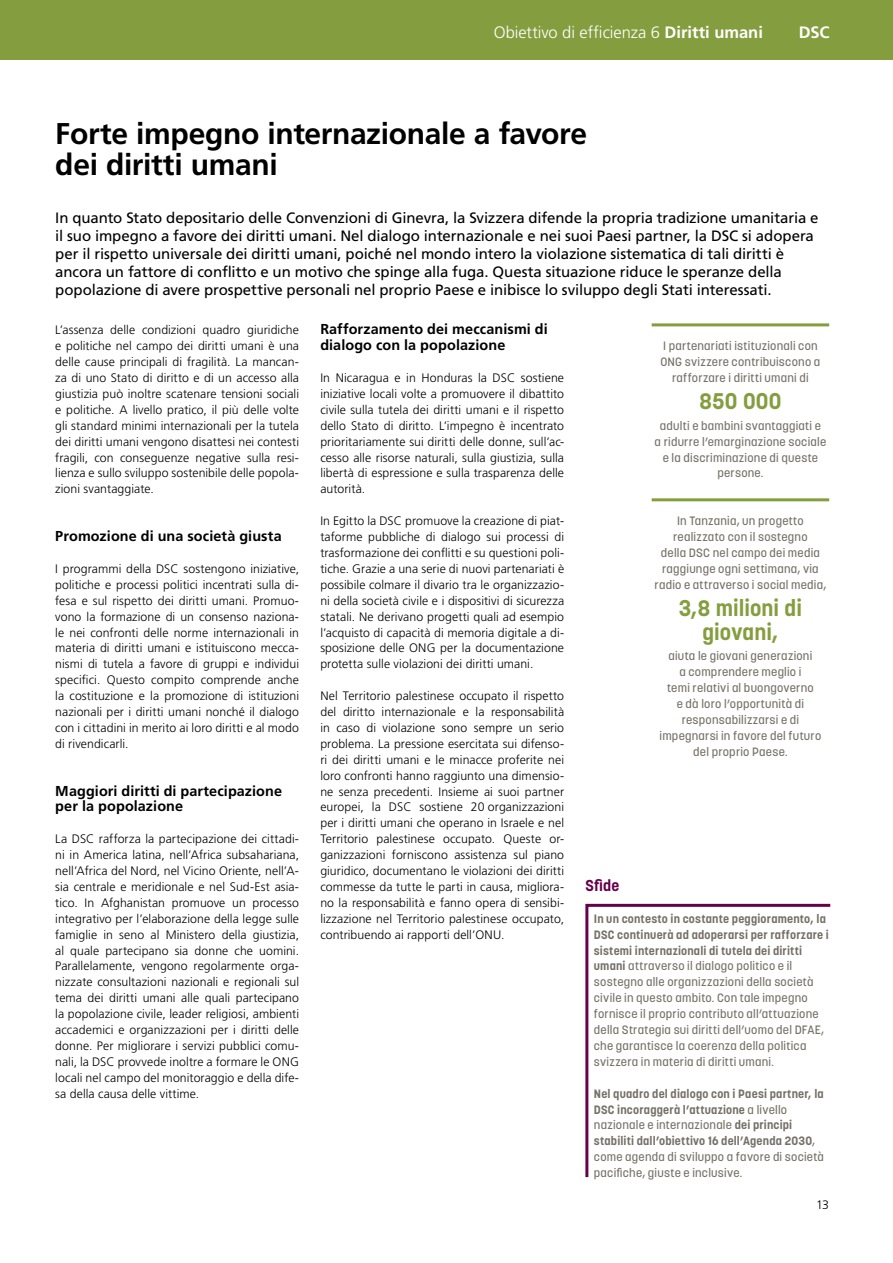
<style>
.page{position:relative;width:893px;height:1263px;background:#fff}
.page>*{position:absolute;margin:0;border:0;box-sizing:border-box;transform-origin:0 0}
._7_Haupttitel{font:700 30px/31.8px "Frutiger LT Pro";letter-spacing:-.01em;color:#000}
._9_Big{font:700 22.5px/23.9px "Korolev";letter-spacing:.005em;color:#849e3f;text-align:center}
._2_Kapitel_Bold{font:300 16.5px "Frutiger LT Pro";letter-spacing:-.005em;color:#fff}
.t1{font:700 16.5px "Frutiger LT Pro";color:#fff}
._9_Titel_Kasten{font:700 15.6px "Korolev";color:#67004b}
._4_Lauf_Lead_9_5pt{font:15px/18px "Frutiger LT Pro";letter-spacing:-.01em;color:#000}
._8_Zwischentitel_10p{font:700 14.4px/15.9px "Frutiger LT Pro";letter-spacing:.005em;color:#000}
._1_Lauftext_9pt{font:300 12.3px/15.9px "Frutiger LT Pro";letter-spacing:.005em;color:#000;text-align:justify}
._8_Small{font:500 12px/15.9px "Korolev";letter-spacing:.02em;color:#757068;text-align:center}
._8_Kasten_Ausblick_r{font:500 12px/15.9px "Korolev";letter-spacing:.015em;color:#757068}
._8_Kasten_Ausblick_r-2{font:700 12px/15.9px "Korolev";letter-spacing:.015em;color:#757068}
.s1{font-weight:700}
.s2{font-weight:500}
</style>
<div class="page">
<div style="left:0;top:0;width:893px;height:60px;background:#849e3f"></div>
<svg style="left:585px;top:903px;width:246px;height:275px"></svg>
<hr style="left:652px;top:323px;width:177px;height:3px;background:#849e3f">
<hr style="left:652px;top:498px;width:177px;height:3px;background:#849e3f">
<p class="_2_Kapitel_Bold" style="left:494px;top:22px;width:271px">Obiettivo di efficienza 6 <span class="s1">Diritti umani</span></p>
<h3 class="t1" style="left:799px;top:22px;width:32px">DSC</h3>
<p class="_7_Haupttitel" style="left:55px;top:117px;width:533px">Forte impegno internazionale a favore dei diritti umani</p>
<p class="_4_Lauf_Lead_9_5pt" style="left:55px;top:209px;width:765px">In quanto Stato depositario delle Convenzioni di Ginevra, la Svizzera difende la propria tradizione umanitaria e il suo impegno a favore dei diritti umani. Nel dialogo internazionale e nei suoi Paesi partner, la DSC si adopera per il rispetto universale dei diritti umani, poiché nel mondo intero la violazione sistematica di tali diritti è ancora un fattore di conflitto e un motivo che spinge alla fuga. Questa situazione riduce le speranze della popolazione di avere prospettive personali nel proprio Paese e inibisce lo sviluppo degli Stati interessati.</p>
<p class="_1_Lauftext_9pt" style="left:55px;top:322px;width:245px">L’assenza delle condizioni quadro giuridiche e politiche nel campo dei diritti umani è una delle cause principali di fragilità. La mancan&shy;za di uno Stato di diritto e di un accesso alla giustizia può inoltre scatenare tensioni sociali e politiche. A livello pratico, il più delle volte gli standard minimi internazionali per la tutela dei diritti umani vengono disattesi nei contesti fragili, con conseguenze negative sulla resi&shy;lienza e sullo sviluppo sostenibile delle popola&shy;zioni svantaggiate.</p>
<p class="_8_Zwischentitel_10p" style="left:55px;top:528px;width:228px">Promozione di una società giusta</p>
<p class="_1_Lauftext_9pt" style="left:55px;top:561px;width:245px">I programmi della DSC sostengono iniziative, politiche e processi politici incentrati sulla di&shy;fesa e sul rispetto dei diritti umani. Promuo&shy;vono la formazione di un consenso naziona&shy;le nei confronti delle norme internazionali in materia di diritti umani e istituiscono mecca&shy;nismi di tutela a favore di gruppi e individui specifici. Questo compito comprende anche la costituzione e la promozione di istituzioni nazionali per i diritti umani nonché il dialogo con i cittadini in merito ai loro diritti e al modo di rivendicarli.</p>
<p class="_8_Zwischentitel_10p" style="left:55px;top:783px;width:228px">Maggiori diritti di partecipazione per la popolazione</p>
<p class="_1_Lauftext_9pt" style="left:55px;top:831px;width:245px">La DSC rafforza la partecipazione dei cittadi&shy;ni in America latina, nell’Africa subsahariana, nell’Africa del Nord, nel Vicino Oriente, nell’A&shy;sia centrale e meridionale e nel Sud-Est asia&shy;tico. In Afghanistan promuove un processo integrativo per l’elaborazione della legge sulle famiglie in seno al Ministero della giustizia, al quale partecipano sia donne che uomini.<br>Parallelamente, vengono regolarmente orga&shy;nizzate consultazioni nazionali e regionali sul tema dei diritti umani alle quali partecipano la popolazione civile, leader religiosi, ambienti accademici e organizzazioni per i diritti delle donne. Per migliorare i servizi pubblici comu&shy;nali, la DSC provvede inoltre a formare le ONG locali nel campo del monitoraggio e della dife&shy;sa della causa delle vittime.</p>
<p class="_8_Zwischentitel_10p" style="left:320px;top:321px;width:229px">Rafforzamento dei meccanismi di dialogo con la popolazione</p>
<p class="_1_Lauftext_9pt" style="left:320px;top:370px;width:245px">In Nicaragua e in Honduras la DSC sostiene iniziative locali volte a promuovere il dibattito civile sulla tutela dei diritti umani e il rispetto dello Stato di diritto. L’impegno è incentrato prioritariamente sui diritti delle donne, sull’ac&shy;cesso alle risorse naturali, sulla giustizia, sulla libertà di espressione e sulla trasparenza delle autorità.</p>
<p class="_1_Lauftext_9pt" style="left:320px;top:513px;width:245px">In Egitto la DSC promuove la creazione di piat&shy;taforme pubbliche di dialogo sui processi di trasformazione dei conflitti e su questioni poli&shy;tiche. Grazie a una serie di nuovi partenariati è possibile colmare il divario tra le organizzazio&shy;ni della società civile e i dispositivi di sicurezza statali. Ne derivano progetti quali ad esempio l’acquisto di capacità di memoria digitale a di&shy;sposizione delle ONG per la documentazione protetta sulle violazioni dei diritti umani.</p>
<p class="_1_Lauftext_9pt" style="left:320px;top:688px;width:245px">Nel Territorio palestinese occupato il rispetto del diritto internazionale e la responsabilità in caso di violazione sono sempre un serio problema. La pressione esercitata sui difenso&shy;ri dei diritti umani e le minacce proferite nei loro confronti hanno raggiunto una dimensio&shy;ne senza precedenti. Insieme ai suoi partner europei, la DSC sostiene 20 organizzazioni per i diritti umani che operano in Israele e nel Territorio palestinese occupato. Queste or&shy;ganizzazioni forniscono assistenza sul piano giuridico, documentano le violazioni dei diritti commesse da tutte le parti in causa, migliora&shy;no la responsabilità e fanno opera di sensibi&shy;lizzazione nel Territorio palestinese occupato, contribuendo ai rapporti dell’ONU.</p>
<p class="_8_Small" style="left:660px;top:338px;width:161px">I partenariati istituzionali con<br>ONG svizzere contribuiscono a rafforzare i diritti umani di</p>
<p class="_9_Big" style="left:699px;top:389px;width:84px">850 000</p>
<p class="_8_Small" style="left:655px;top:418px;width:173px">adulti e bambini svantaggiati e<br>a ridurre l’emarginazione sociale e la discriminazione di queste persone.</p>
<p class="_8_Small" style="left:655px;top:513px;width:173px">In Tanzania, un progetto realizzato con il sostegno<br>della DSC nel campo dei media raggiunge ogni settimana, via radio e attraverso i social media,</p>
<p class="_9_Big" style="left:679px;top:596px;width:125px">3,8 milioni di giovani,</p>
<p class="_8_Small" style="left:660px;top:648px;width:163px">aiuta le giovani generazioni<br>a comprendere meglio i<br>temi relativi al buongoverno<br>e dà loro l’opportunità di responsabilizzarsi e di impegnarsi in favore del futuro del proprio Paese.</p>
<p class="_9_Titel_Kasten" style="left:585px;top:875px;width:35px">Sfide</p>
<p class="_8_Kasten_Ausblick_r" style="left:594px;top:910px;width:236px"><span class="s1">In un contesto in costante peggioramento, la DSC continuerà ad adoperarsi per rafforzare i sistemi internazionali di tutela dei diritti umani</span> attraverso il dialogo politico e il sostegno alle organizzazioni della società civile in questo ambito. Con tale impegno fornisce il proprio contributo all’attuazione della Strategia sui diritti dell’uomo del DFAE, che garantisce la coerenza della politica svizzera in materia di diritti umani.</p>
<p class="_8_Kasten_Ausblick_r-2" style="left:594px;top:1085px;width:232px">Nel quadro del dialogo con i Paesi partner, la DSC incoraggerà l’attuazione <span class="s2">a livello nazionale e internazionale</span> dei principi stabiliti dall’obiettivo 16 dell’Agenda 2030<span class="s2">, come agenda di sviluppo a favore di società pacifiche, giuste e inclusive.</span></p>
<p class="_1_Lauftext_9pt" style="left:816px;top:1197px;width:14px">13</p>
</div>
